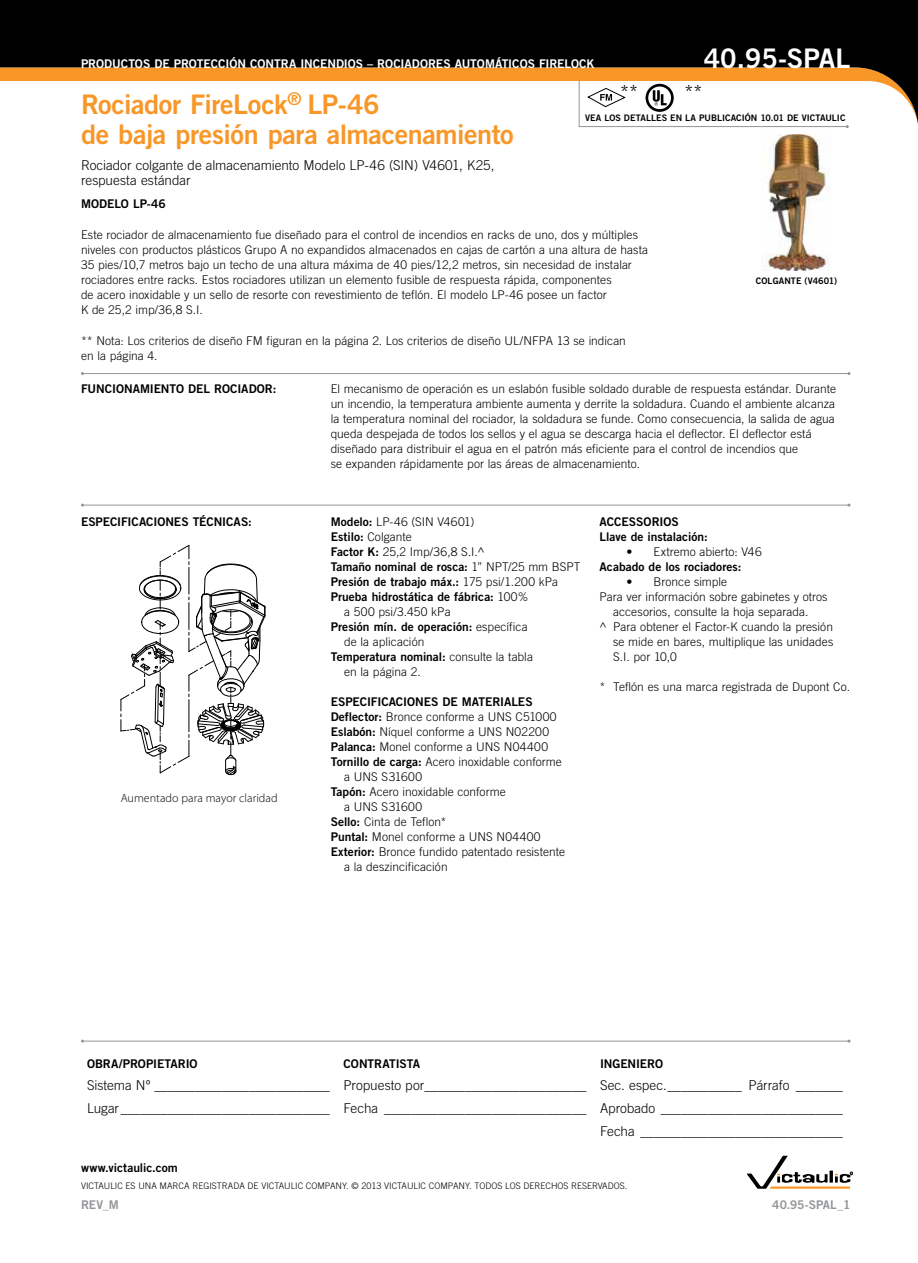
<style>
.page{position:relative;width:918px;height:1263px;background:#fff}
.page>*{position:absolute;margin:0;border:0;box-sizing:border-box;transform-origin:0 0}
.t1{font:27px/30px "Trade Gothic LT Std Bd 2";letter-spacing:-.015em;color:#f89728}
.t2{font:27px "Trade Gothic LT Std Bd 2";color:#fff}
.t3{font:18px "Trade Gothic LT Std";color:#000}
.t4{font:300 13.5px/22.6px "Trade Gothic LT Std";letter-spacing:-.005em;color:#000}
.t5{font:300 12px/15px "Trade Gothic LT Std";color:#000}
.t6{font:12px/15px "Trade Gothic LT Std Bd 2";color:#000}
.t7{font:12px "Trade Gothic LT Std Bd 2";letter-spacing:-.005em;color:#fff}
.t8{font:300 12px "Myriad Pro";letter-spacing:.005em;color:#000}
.t9{font:12px "Trade Gothic LT Std Bd 2";letter-spacing:-.005em;color:#939598}
.t10{font:300 9px "Trade Gothic LT Std";color:#000}
.t11{font:9px "Trade Gothic LT Std Bd 2";letter-spacing:.005em;color:#000}
.s1{font-family:"Trade Gothic LT Std Bd 2";font-weight:400}
.s2{font-family:"Trade Gothic LT Std";font-weight:300}
</style>
<div class="page">
<svg style="left:120px;top:545px;width:146px;height:231px"></svg>
<hr style="left:82px;top:373px;width:767px;height:1px;background:#939598">
<hr style="left:82px;top:505px;width:767px;height:1px;background:#939598">
<svg style="left:0;top:0;width:918px;height:125px;fill:#000"></svg>
<hr style="left:82px;top:1041px;width:767px;height:1px;background:#939598">
<svg style="left:747px;top:1156px;width:106px;height:33px"></svg>
<svg style="left:578px;top:79px;width:271px;height:49px"></svg>
<img style="left:761px;top:134px;width:69px;height:136px">
<p class="t7" style="left:81px;top:56px;width:515px">PRODUCTOS DE PROTECCIÓN CONTRA INCENDIOS – ROCIADORES AUTOMÁTICOS FIRELOCK</p>
<h1 class="t2" style="left:704px;top:41px;width:148px">40.95-SPAL</h1>
<h1 class="t1" style="left:81px;top:89px;width:434px">Rociador FireLock<sup>®</sup> LP-46<br>de baja presión para almacenamiento</h1>
<p class="t4" style="left:81px;top:157px;width:415px;line-height:15px">Rociador colgante de almacenamiento Modelo LP-46 (SIN) V4601, K25, respuesta estándar</p>
<p class="t6" style="left:81px;top:196px;width:86px">MODELO LP-46</p>
<h2 class="t3" style="left:620px;top:81px;width:19px">**</h2>
<h2 class="t3" style="left:684px;top:81px;width:19px">**</h2>
<p class="t11" style="left:585px;top:112px;width:262px">VEA LOS DETALLES EN LA PUBLICACIÓN 10.01 DE VICTAULIC</p>
<p class="t5" style="left:81px;top:227px;width:569px">Este rociador de almacenamiento fue diseñado para el control de incendios en racks de uno, dos y múltiples niveles con productos plásticos Grupo A no expandidos almacenados en cajas de cartón a una altura de hasta 35 pies/10,7 metros bajo un techo de una altura máxima de 40 pies/12,2 metros, sin necesidad de instalar rociadores entre racks. Estos rociadores utilizan un elemento fusible de respuesta rápida, componentes<br>de acero inoxidable y un sello de resorte con revestimiento de teflón. El modelo LP-46 posee un factor<br>K de 25,2 imp/36,8 S.I.</p>
<p class="t5" style="left:81px;top:333px;width:546px">** Nota: Los criterios de diseño FM figuran en la página 2. Los criterios de diseño UL/NFPA 13 se indican en la página 4.</p>
<p class="t11" style="left:756px;top:275px;width:83px">COLGANTE (V4601)</p>
<p class="t6" style="left:81px;top:381px;width:197px">FUNCIONAMIENTO DEL ROCIADOR:</p>
<p class="t5" style="left:331px;top:381px;width:507px">El mecanismo de operación es un eslabón fusible soldado durable de respuesta estándar. Durante un incendio, la temperatura ambiente aumenta y derrite la soldadura. Cuando el ambiente alcanza la temperatura nominal del rociador, la soldadura se funde. Como consecuencia, la salida de agua queda despejada de todos los sellos y el agua se descarga hacia el deflector. El deflector está diseñado para distribuir el agua en el patrón más eficiente para el control de incendios que<br>se expanden rápidamente por las áreas de almacenamiento.</p>
<p class="t6" style="left:81px;top:514px;width:172px">ESPECIFICACIONES TÉCNICAS:</p>
<p class="t5" style="left:331px;top:514px;width:155px"><span class="s1">Modelo:</span> LP-46 (SIN V4601)<br><span class="s1">Estilo:</span> Colgante<br><span class="s1">Factor K:</span> 25,2 Imp/36,8 S.I.^</p>
<p class="t6" style="left:331px;top:559px;width:251px">Tamaño nominal de rosca: <span class="s2">1” NPT/25 mm BSPT<br></span>Presión de trabajo máx.: <span class="s2">175 psi/1.200 kPa<br></span>Prueba hidrostática de fábrica: <span class="s2">100%</span></p>
<p class="t5" style="left:344px;top:604px;width:108px">a 500 psi/3.450 kPa</p>
<p class="t6" style="left:331px;top:619px;width:198px">Presión mín. de operación: <span class="s2">específica</span></p>
<p class="t5" style="left:344px;top:634px;width:82px">de la aplicación</p>
<p class="t6" style="left:331px;top:649px;width:204px">Temperatura nominal: <span class="s2">consulte la tabla</span></p>
<p class="t5" style="left:344px;top:664px;width:78px">en la página 2.</p>
<p class="t6" style="left:331px;top:694px;width:203px">ESPECIFICACIONES DE MATERIALES</p>
<p class="t5" style="left:331px;top:709px;width:227px"><span class="s1">Deflector:</span> Bronce conforme a UNS C51000</p>
<p class="t5" style="left:331px;top:724px;width:220px"><span class="s1">Eslabón:</span> Níquel conforme a UNS N02200</p>
<p class="t5" style="left:331px;top:739px;width:219px"><span class="s1">Palanca:</span> Monel conforme a UNS N04400</p>
<p class="t5" style="left:331px;top:754px;width:233px"><span class="s1">Tornillo de carga:</span> Acero inoxidable conforme</p>
<p class="t5" style="left:344px;top:769px;width:79px">a UNS S31600</p>
<p class="t5" style="left:331px;top:784px;width:177px"><span class="s1">Tapón:</span> Acero inoxidable conforme</p>
<p class="t5" style="left:344px;top:799px;width:79px">a UNS S31600</p>
<p class="t5" style="left:331px;top:814px;width:117px"><span class="s1">Sello:</span> Cinta de Teflon*</p>
<p class="t5" style="left:331px;top:829px;width:211px"><span class="s1">Puntal:</span> Monel conforme a UNS N04400</p>
<p class="t5" style="left:331px;top:844px;width:236px"><span class="s1">Exterior:</span> Bronce fundido patentado resistente</p>
<p class="t5" style="left:344px;top:859px;width:105px">a la deszincificación</p>
<p class="t8" style="left:121px;top:791px;width:158px">Aumentado para mayor claridad</p>
<p class="t6" style="left:600px;top:514px;width:110px">ACCESSORIOS<br>Llave de instalación:</p>
<p class="t5" style="left:627px;top:544px;width:137px">• Extremo abierto: V46</p>
<p class="t6" style="left:600px;top:559px;width:143px">Acabado de los rociadores:</p>
<p class="t5" style="left:627px;top:574px;width:102px">• Bronce simple</p>
<p class="t5" style="left:600px;top:589px;width:230px">Para ver información sobre gabinetes y otros</p>
<p class="t5" style="left:613px;top:604px;width:197px">accesorios, consulte la hoja separada.</p>
<p class="t5" style="left:600px;top:619px;width:235px">^ Para obtener el Factor-K cuando la presión</p>
<p class="t5" style="left:613px;top:634px;width:222px">se mide en bares, multiplique las unidades</p>
<p class="t5" style="left:613px;top:649px;width:65px">S.I. por 10,0</p>
<p class="t5" style="left:600px;top:679px;width:252px">* Teflón es una marca registrada de Dupont Co.</p>
<p class="t6" style="left:87px;top:1056px;width:112px">OBRA/PROPIETARIO</p>
<p class="t6" style="left:344px;top:1056px;width:78px">CONTRATISTA</p>
<p class="t6" style="left:600px;top:1056px;width:65px">INGENIERO</p>
<p class="t4" style="left:87px;top:1074px;width:758px;text-align:right">Sistema Nº __________________________ Propuesto por________________________ Sec. espec.___________ Párrafo _______<br>Lugar_______________________________ Fecha ______________________________ Aprobado ___________________________<br>Fecha ______________________________</p>
<p class="t6" style="left:81px;top:1160px;width:98px">www.victaulic.com</p>
<p class="t10" style="left:81px;top:1180px;width:548px">VICTAULIC ES UNA MARCA REGISTRADA DE VICTAULIC COMPANY. © 2013 VICTAULIC COMPANY. TODOS LOS DERECHOS RESERVADOS.</p>
<p class="t9" style="left:81px;top:1197px;width:39px">REV_M</p>
<p class="t9" style="left:772px;top:1197px;width:80px">40.95-SPAL_1</p>
</div>
